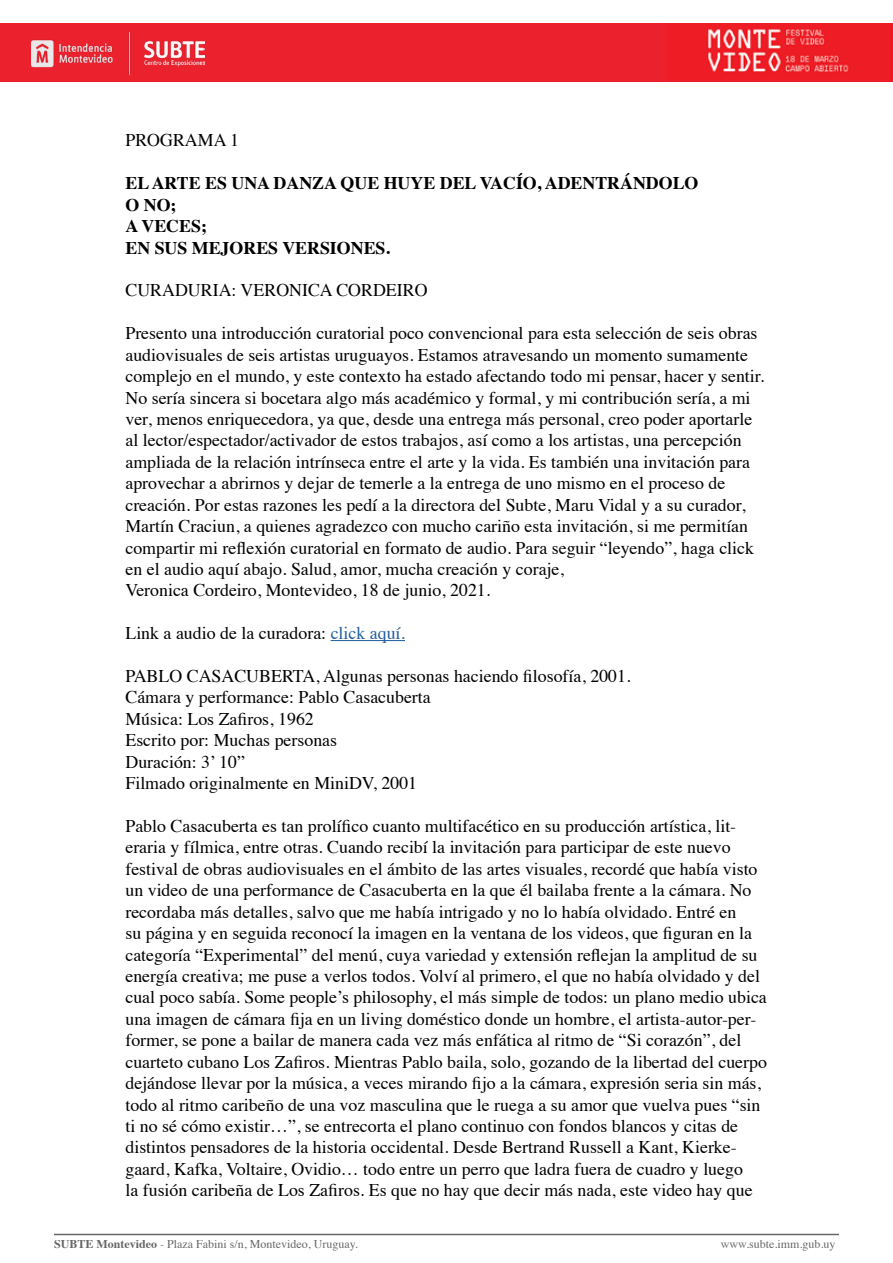
<style>
.page{position:relative;width:893px;height:1263px;background:#fff}
.page>*{position:absolute;margin:0;border:0;box-sizing:border-box;transform-origin:0 0}
.t1{font:17.85px/21.5px "Times";color:#000}
.t2{font:700 17.85px/21.5px "Times";color:#000}
.t3{font:12px "Times";color:#000}
.s1{color:#215e9e}
.s2{font-weight:700}
</style>
<div class="page">
<div style="left:0;top:23px;width:893px;height:59px;background:#eb212e"></div>
<img style="left:32px;top:32px;width:172px;height:43px">
<img style="left:706px;top:23px;width:187px;height:59px">
<hr style="left:54px;top:1234px;width:785px;height:1px;background:#000">
<hr style="left:331px;top:640px;width:74px;height:1px;background:#215e9e">
<p class="t1" style="left:125px;top:128px;width:115px">PROGRAMA 1</p>
<p class="t2" style="left:125px;top:171px;width:575px">EL ARTE ES UNA DANZA QUE HUYE DEL VACÍO, ADENTRÁNDOLO<br>O NO;<br>A VECES;<br>EN SUS MEJORES VERSIONES.</p>
<p class="t1" style="left:125px;top:278px;width:304px">CURADURIA: VERONICA CORDEIRO</p>
<p class="t1" style="left:125px;top:321px;width:640px">Presento una introducción curatorial poco convencional para esta selección de seis obras audiovisuales de seis artistas uruguayos. Estamos atravesando un momento sumamente complejo en el mundo, y este contexto ha estado afectando todo mi pensar, hacer y sentir.<br>No sería sincera si bocetara algo más académico y formal, y mi contribución sería, a mi ver, menos enriquecedora, ya que, desde una entrega más personal, creo poder aportarle al lector/espectador/activador de estos trabajos, así como a los artistas, una percepción ampliada de la relación intrínseca entre el arte y la vida. Es también una invitación para aprovechar a abrirnos y dejar de temerle a la entrega de uno mismo en el proceso de creación. Por estas razones les pedí a la directora del Subte, Maru Vidal y a su curador, Martín Craciun, a quienes agradezco con mucho cariño esta invitación, si me permitían compartir mi reflexión curatorial en formato de audio. Para seguir “leyendo”, haga click en el audio aquí abajo. Salud, amor, mucha creación y coraje,<br>Veronica Cordeiro, Montevideo, 18 de junio, 2021.</p>
<p class="t1" style="left:125px;top:621px;width:281px">Link a audio de la curadora: <span class="s1">click aquí.</span></p>
<p class="t1" style="left:125px;top:664px;width:507px">PABLO CASACUBERTA, Algunas personas haciendo filosofía, 2001.<br>Cámara y performance: Pablo Casacuberta<br>Música: Los Zafiros, 1962<br>Escrito por: Muchas personas<br>Duración: 3’ 10”<br>Filmado originalmente en MiniDV, 2001</p>
<p class="t1" style="left:125px;top:814px;width:643px">Pablo Casacuberta es tan prolífico cuanto multifacético en su producción artística, lit&shy;eraria y fílmica, entre otras. Cuando recibí la invitación para participar de este nuevo festival de obras audiovisuales en el ámbito de las artes visuales, recordé que había visto un video de una performance de Casacuberta en la que él bailaba frente a la cámara. No recordaba más detalles, salvo que me había intrigado y no lo había olvidado. Entré en<br>su página y en seguida reconocí la imagen en la ventana de los videos, que figuran en la categoría “Experimental” del menú, cuya variedad y extensión reflejan la amplitud de su energía creativa; me puse a verlos todos. Volví al primero, el que no había olvidado y del cual poco sabía. Some people’s philosophy, el más simple de todos: un plano medio ubica una imagen de cámara fija en un living doméstico donde un hombre, el artista-autor-per&shy;former, se pone a bailar de manera cada vez más enfática al ritmo de “Si corazón”, del cuarteto cubano Los Zafiros. Mientras Pablo baila, solo, gozando de la libertad del cuerpo dejándose llevar por la música, a veces mirando fijo a la cámara, expresión seria sin más, todo al ritmo caribeño de una voz masculina que le ruega a su amor que vuelva pues “sin ti no sé cómo existir…”, se entrecorta el plano continuo con fondos blancos y citas de distintos pensadores de la historia occidental. Desde Bertrand Russell a Kant, Kierke&shy;gaard, Kafka, Voltaire, Ovidio… todo entre un perro que ladra fuera de cuadro y luego<br>la fusión caribeña de Los Zafiros. Es que no hay que decir más nada, este video hay que</p>
<p class="t3" style="left:54px;top:1233px;width:305px"><span class="s2">SUBTE Montevideo</span> - Plaza Fabini s/n, Montevideo, Uruguay.</p>
<p class="t3" style="left:721px;top:1233px;width:116px">www.subte.imm.gub.uy</p>
</div>
